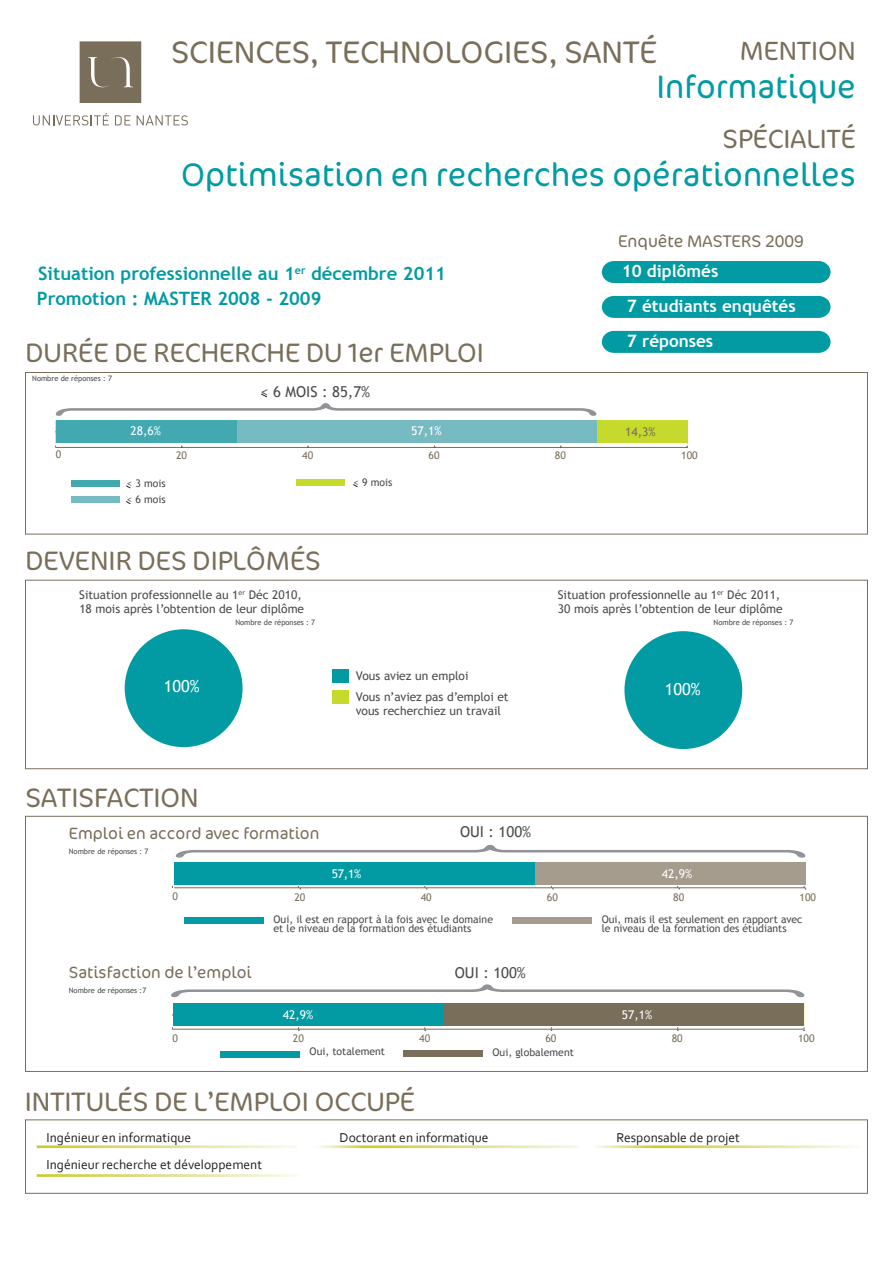
<style>
.page{position:relative;width:893px;height:1263px;background:#fff}
.page>*{position:absolute;margin:0;border:0;box-sizing:border-box;transform-origin:0 0}
.t1{font:300 33px "Cocon";color:#029ba3}
.t2{font:300 31.5px "Cocon";color:#796e5a}
.t3{font:300 27px "Cocon";color:#796e5a}
.t4{font:300 26.7px "Cocon";color:#796e5a}
.t5{font:700 18.45px "Trebuchet MS";color:#029ba3}
.t6{font:700 17.1px/35px "Trebuchet MS";color:#fff}
.t7{font:300 17.1px "Cocon";color:#796e5a}
.t8{font:300 16.5px "Cocon";color:#796e5a}
.t9{font:16.5px "Trebuchet MS";color:#fff}
.t10{font:15px "Trebuchet MS";color:#4b4c4d}
.t11{font:13.5px/27px "Corbel";color:#231f20}
.t12{font:12px/14.4px "Trebuchet MS";color:#4b4c4d}
.t13{font:12px "Trebuchet MS";color:#fff}
.t14{font:12px "Trebuchet MS";color:#796e5a}
.t15{font:10.5px/9px "Trebuchet MS";color:#4b4c4d}
.t16{font:10.5px "Trebuchet MS";color:#796e5a}
.t17{font:7.5px "Trebuchet MS";color:#4b4c4d}
</style>
<div class="page">
<hr style="left:56px;top:447px;width:631px;height:1px;background:#796e5a">
<div style="left:597px;top:420px;width:90px;height:23px;background:#c6d92d"></div>
<div style="left:236px;top:420px;width:361px;height:23px;background:#78bac1"></div>
<div style="left:56px;top:420px;width:180px;height:23px;background:#42a9b1"></div>
<svg style="left:124px;top:629px;width:118px;height:119px"></svg>
<div style="left:125px;top:629px;width:118px;height:118px;background:#029ba3;border-radius:59px"></div>
<div style="left:624px;top:631px;width:118px;height:118px;background:#029ba3;border-radius:59px"></div>
<hr style="left:174px;top:887px;width:632px;height:1px;background:#796e5a">
<div style="left:535px;top:862px;width:271px;height:23px;background:#a69c8d"></div>
<div style="left:174px;top:862px;width:361px;height:23px;background:#029ba3"></div>
<hr style="left:173px;top:1029px;width:631px;height:1px;background:#796e5a">
<div style="left:443px;top:1003px;width:361px;height:23px;background:#796e5a"></div>
<div style="left:173px;top:1003px;width:270px;height:23px;background:#029ba3"></div>
<div style="left:25px;top:816px;width:843px;height:256px;border:1px solid #796e5a"></div>
<div style="left:403px;top:1051px;width:80px;height:6px;background:#796e5a"></div>
<div style="left:220px;top:1051px;width:80px;height:6px;background:#029ba3"></div>
<svg style="left:171px;top:984px;width:633px;height:13px"></svg>
<div style="left:512px;top:918px;width:80px;height:6px;background:#a69c8d"></div>
<div style="left:184px;top:918px;width:80px;height:6px;background:#029ba3"></div>
<svg style="left:176px;top:845px;width:629px;height:13px"></svg>
<div style="left:25px;top:1119px;width:843px;height:75px;border:1px solid #796e5a"></div>
<div style="left:25px;top:580px;width:843px;height:189px;border:1px solid #796e5a"></div>
<div style="left:332px;top:669px;width:17px;height:14px;background:#029ba3"></div>
<div style="left:332px;top:690px;width:17px;height:13px;background:#c6d92d"></div>
<div style="left:25px;top:372px;width:843px;height:162px;border:1px solid #796e5a"></div>
<div style="left:71px;top:480px;width:49px;height:6px;background:#42a9b1"></div>
<div style="left:71px;top:496px;width:49px;height:6px;background:#78bac1"></div>
<div style="left:297px;top:480px;width:48px;height:6px;background:#c6d92d"></div>
<svg style="left:126px;top:485px;width:5px;height:4px"></svg>
<svg style="left:56px;top:393px;width:540px;height:23px"></svg>
<svg style="left:37px;top:1145px;width:260px;height:3px"></svg>
<svg style="left:318px;top:1145px;width:260px;height:3px"></svg>
<svg style="left:596px;top:1145px;width:261px;height:3px"></svg>
<svg style="left:37px;top:1174px;width:262px;height:3px"></svg>
<div style="left:602px;top:261px;width:228px;height:22px;background:#029ba3"></div>
<div style="left:602px;top:296px;width:228px;height:22px;background:#029ba3"></div>
<div style="left:602px;top:331px;width:228px;height:22px;background:#029ba3"></div>
<svg style="left:33px;top:113px;width:76px;height:13px"></svg>
<svg style="left:115px;top:115px;width:15px;height:10px"></svg>
<svg style="left:137px;top:115px;width:51px;height:11px"></svg>
<svg style="left:80px;top:41px;width:61px;height:62px;background:#817664"></svg>
<h2 class="t2" style="left:171px;top:34px;width:488px">SCIENCES, TECHNOLOGIES, SANTÉ</h2>
<h3 class="t4" style="left:740px;top:35px;width:118px">MENTION</h3>
<h1 class="t1" style="left:656px;top:67px;width:201px">Informatique</h1>
<h3 class="t4" style="left:723px;top:123px;width:135px">SPÉCIALITÉ</h3>
<h1 class="t1" style="left:181px;top:155px;width:676px">Optimisation en recherches opérationnelles</h1>
<h3 class="t5" style="left:38px;top:262px;width:409px">Situation professionnelle au 1<sup>er</sup> décembre 2011</h3>
<h3 class="t5" style="left:37px;top:287px;width:286px">Promotion : MASTER 2008 - 2009</h3>
<h3 class="t3" style="left:26px;top:337px;width:460px">DURÉE DE RECHERCHE DU 1er EMPLOI</h3>
<p class="t17" style="left:32px;top:374px;width:81px">Nombre de réponses : 7</p>
<p class="t10" style="left:261px;top:383px;width:111px">&lt; 6 MOIS : 85,7%</p>
<h3 class="t7" style="left:618px;top:231px;width:187px">Enquête MASTERS 2009</h3>
<h3 class="t6" style="left:627px;top:253px;width:170px;text-indent:-5px">10 diplômés<br>7 étudiants enquêtés<br>7 réponses</h3>
<p class="t13" style="left:130px;top:424px;width:32px">28,6%</p>
<p class="t13" style="left:411px;top:424px;width:32px">57,1%</p>
<p class="t14" style="left:625px;top:425px;width:32px">14,3%</p>
<p class="t16" style="left:56px;top:448px;width:7px">0</p>
<p class="t16" style="left:176px;top:449px;width:13px">20</p>
<p class="t16" style="left:302px;top:449px;width:13px">40</p>
<p class="t16" style="left:429px;top:449px;width:13px">60</p>
<p class="t16" style="left:555px;top:449px;width:13px">80</p>
<p class="t16" style="left:681px;top:449px;width:18px">100</p>
<p class="t15" style="left:127px;top:479px;width:40px">&lt; 3 mois</p>
<p class="t15" style="left:353px;top:478px;width:40px">&lt; 9 mois</p>
<p class="t15" style="left:127px;top:495px;width:40px">&lt; 6 mois</p>
<h3 class="t3" style="left:26px;top:545px;width:297px">DEVENIR DES DIPLÔMÉS</h3>
<p class="t12" style="left:79px;top:587px;width:226px">Situation professionnelle au 1<sup>er</sup> Déc 2010,<br>18 mois après l’obtention de leur diplôme</p>
<p class="t12" style="left:558px;top:587px;width:226px">Situation professionnelle au 1<sup>er</sup> Déc 2011,<br>30 mois après l’obtention de leur diplôme</p>
<h3 class="t9" style="left:164px;top:677px;width:37px">100%</h3>
<h3 class="t3" style="left:26px;top:782px;width:175px">SATISFACTION</h3>
<p class="t17" style="left:235px;top:618px;width:81px">Nombre de réponses : 7</p>
<p class="t17" style="left:714px;top:618px;width:81px">Nombre de réponses : 7</p>
<p class="t12" style="left:356px;top:665px;width:154px;line-height:20.7px">Vous aviez un emploi<br>Vous n’aviez pas d’emploi et</p>
<p class="t12" style="left:356px;top:704px;width:147px">vous recherchiez un travail</p>
<h3 class="t9" style="left:665px;top:680px;width:37px">100%</h3>
<h3 class="t8" style="left:69px;top:824px;width:252px">Emploi en accord avec formation</h3>
<p class="t17" style="left:69px;top:847px;width:81px">Nombre de réponses : 7</p>
<p class="t13" style="left:332px;top:866px;width:31px">57,1%</p>
<p class="t10" style="left:460px;top:823px;width:73px">OUI : 100%</p>
<p class="t13" style="left:662px;top:866px;width:32px">42,9%</p>
<p class="t16" style="left:172px;top:890px;width:7px">0</p>
<p class="t16" style="left:294px;top:891px;width:13px">20</p>
<p class="t16" style="left:421px;top:891px;width:13px">40</p>
<p class="t16" style="left:547px;top:891px;width:13px">60</p>
<p class="t16" style="left:673px;top:891px;width:13px">80</p>
<p class="t16" style="left:800px;top:891px;width:18px">100</p>
<h3 class="t8" style="left:69px;top:963px;width:184px">Satisfaction de l’emploi</h3>
<p class="t17" style="left:69px;top:986px;width:79px">Nombre de réponses :7</p>
<p class="t15" style="left:273px;top:915px;width:221px">Oui, il est en rapport à la fois avec le domaine et le niveau de la formation des étudiants</p>
<p class="t10" style="left:455px;top:964px;width:73px">OUI : 100%</p>
<p class="t15" style="left:602px;top:915px;width:202px">Oui, mais il est seulement en rapport avec le niveau de la formation des étudiants</p>
<p class="t13" style="left:283px;top:1007px;width:32px">42,9%</p>
<p class="t13" style="left:622px;top:1007px;width:32px">57,1%</p>
<p class="t16" style="left:172px;top:1032px;width:7px">0</p>
<p class="t16" style="left:293px;top:1032px;width:13px">20</p>
<p class="t16" style="left:419px;top:1032px;width:13px">40</p>
<p class="t16" style="left:545px;top:1032px;width:13px">60</p>
<p class="t16" style="left:672px;top:1032px;width:13px">80</p>
<p class="t16" style="left:798px;top:1032px;width:18px">100</p>
<p class="t15" style="left:310px;top:1047px;width:77px">Oui, totalement</p>
<p class="t15" style="left:492px;top:1048px;width:83px">Oui, globalement</p>
<h3 class="t3" style="left:25px;top:1086px;width:391px">INTITULÉS DE L’EMPLOI OCCUPÉ</h3>
<p class="t11" style="left:46px;top:1124px;width:217px">Ingénieur en informatique<br>Ingénieur recherche et développement</p>
<p class="t11" style="left:340px;top:1124px;width:150px">Doctorant en informatique</p>
<p class="t11" style="left:616px;top:1124px;width:125px">Responsable de projet</p>
</div>
